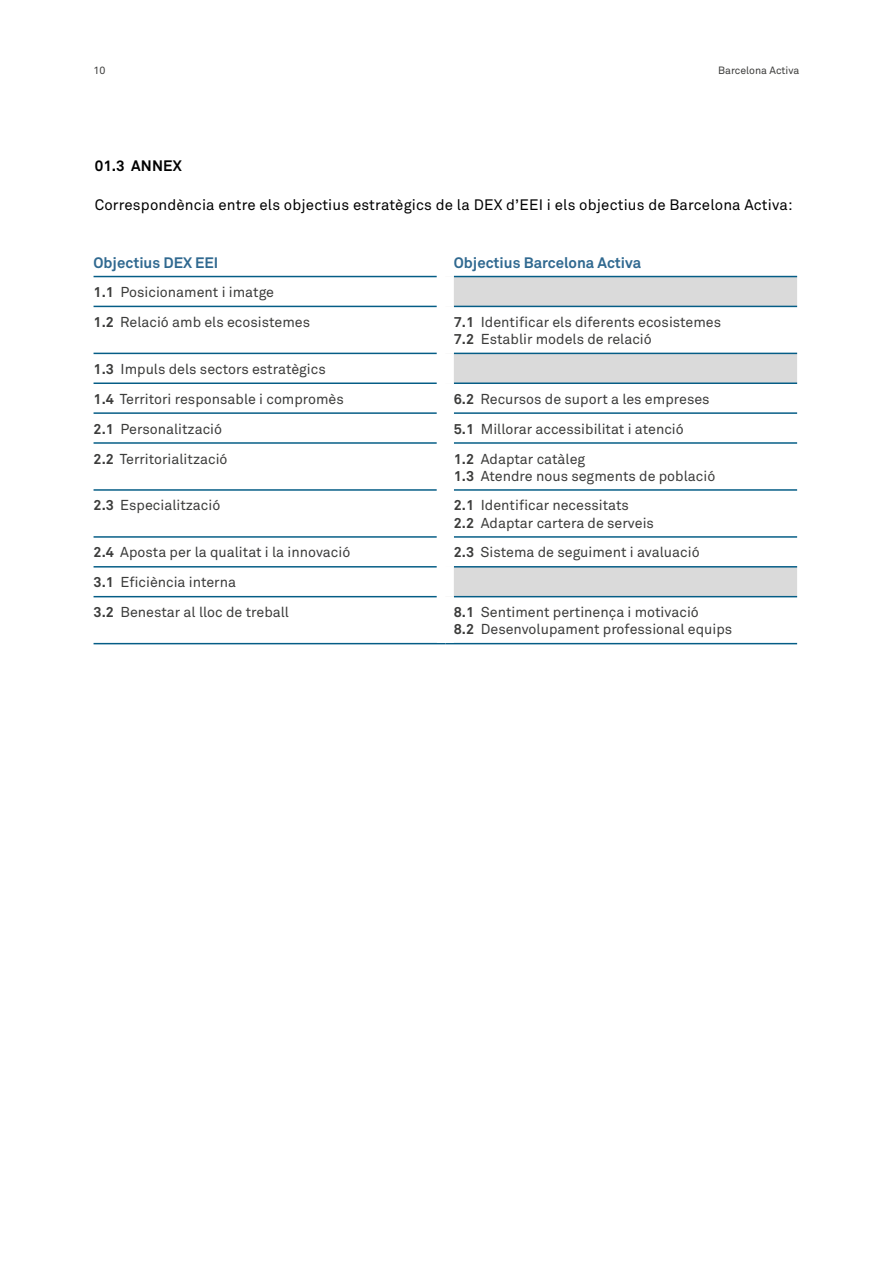
<style>
.page{position:relative;width:893px;height:1263px;background:#fff}
.page>*{position:absolute;margin:0;border:0;box-sizing:border-box;transform-origin:0 0}
.t1{font:15px "Akkurat Std";letter-spacing:.01em;color:#000}
.t2{font:700 15px "Akkurat Std";color:#306990}
.t3{font:700 15px "Akkurat Std";letter-spacing:.01em;color:#000}
.t4{font:14.25px/17.1px "Akkurat Std";color:#3c3c3b}
.t5{font:10.5px "Akkurat Std";color:#3c3c3b}
.s1{font-weight:700}
</style>
<div class="page">
<svg style="left:454px;top:277px;width:343px;height:319px"></svg>
<hr style="left:94px;top:276px;width:343px;height:1px;background:#055d86">
<hr style="left:454px;top:276px;width:343px;height:1px;background:#055d86">
<hr style="left:94px;top:306px;width:343px;height:1px;background:#055d86">
<hr style="left:454px;top:306px;width:343px;height:1px;background:#055d86">
<hr style="left:94px;top:353px;width:343px;height:1px;background:#055d86">
<hr style="left:454px;top:353px;width:343px;height:1px;background:#055d86">
<hr style="left:94px;top:382px;width:343px;height:2px;background:#055d86">
<hr style="left:454px;top:382px;width:343px;height:2px;background:#055d86">
<hr style="left:94px;top:412px;width:343px;height:2px;background:#055d86">
<hr style="left:454px;top:412px;width:343px;height:2px;background:#055d86">
<hr style="left:94px;top:442px;width:343px;height:2px;background:#055d86">
<hr style="left:454px;top:442px;width:343px;height:2px;background:#055d86">
<hr style="left:94px;top:489px;width:343px;height:2px;background:#055d86">
<hr style="left:454px;top:489px;width:343px;height:2px;background:#055d86">
<hr style="left:94px;top:536px;width:343px;height:2px;background:#055d86">
<hr style="left:454px;top:536px;width:343px;height:2px;background:#055d86">
<hr style="left:94px;top:566px;width:343px;height:1px;background:#055d86">
<hr style="left:454px;top:566px;width:343px;height:1px;background:#055d86">
<hr style="left:94px;top:596px;width:343px;height:1px;background:#055d86">
<hr style="left:454px;top:596px;width:343px;height:1px;background:#055d86">
<hr style="left:94px;top:643px;width:351px;height:1px;background:#055d86">
<hr style="left:445px;top:643px;width:352px;height:1px;background:#055d86">
<p class="t5" style="left:94px;top:64px;width:13px">10</p>
<p class="t5" style="left:718px;top:64px;width:83px">Barcelona Activa</p>
<p class="t3" style="left:95px;top:156px;width:89px">01.3 ANNEX</p>
<p class="t1" style="left:95px;top:196px;width:699px">Correspondència entre els objectius estratègics de la DEX d’EEI i els objectius de Barcelona Activa:</p>
<p class="t2" style="left:94px;top:253px;width:126px">Objectius DEX EEI</p>
<p class="t2" style="left:454px;top:253px;width:189px">Objectius Barcelona Activa</p>
<p class="t4" style="left:94px;top:277px;width:218px;line-height:29.8px"><span class="s1">1.1</span> Posicionament i imatge<br><span class="s1">1.2</span> Relació amb els ecosistemes</p>
<p class="t4" style="left:454px;top:313px;width:269px"><span class="s1">7.1</span> Identificar els diferents ecosistemes<br><span class="s1">7.2</span> Establir models de relació</p>
<p class="t4" style="left:94px;top:354px;width:252px;line-height:29.8px"><span class="s1">1.3</span> Impuls dels sectors estratègics<br><span class="s1">1.4</span> Territori responsable i compromès</p>
<p class="t4" style="left:454px;top:390px;width:257px"><span class="s1">6.2</span> Recursos de suport a les empreses</p>
<p class="t4" style="left:94px;top:420px;width:130px"><span class="s1">2.1</span> Personalització</p>
<p class="t4" style="left:454px;top:420px;width:231px"><span class="s1">5.1</span> Millorar accessibilitat i atenció</p>
<p class="t4" style="left:94px;top:450px;width:135px"><span class="s1">2.2</span> Territorialització</p>
<p class="t4" style="left:454px;top:450px;width:263px"><span class="s1">1.2</span> Adaptar catàleg<br><span class="s1">1.3</span> Atendre nous segments de població</p>
<p class="t4" style="left:94px;top:497px;width:128px"><span class="s1">2.3</span> Especialització</p>
<p class="t4" style="left:454px;top:497px;width:202px"><span class="s1">2.1</span> Identificar necessitats<br><span class="s1">2.2</span> Adaptar cartera de serveis</p>
<p class="t4" style="left:94px;top:544px;width:258px"><span class="s1">2.4</span> Aposta per la qualitat i la innovació</p>
<p class="t4" style="left:454px;top:544px;width:247px"><span class="s1">2.3</span> Sistema de seguiment i avaluació</p>
<p class="t4" style="left:94px;top:567px;width:197px;line-height:29.8px"><span class="s1">3.1</span> Eficiència interna<br><span class="s1">3.2</span> Benestar al lloc de treball</p>
<p class="t4" style="left:454px;top:604px;width:280px"><span class="s1">8.1</span> Sentiment pertinença i motivació<br><span class="s1">8.2</span> Desenvolupament professional equips</p>
</div>
